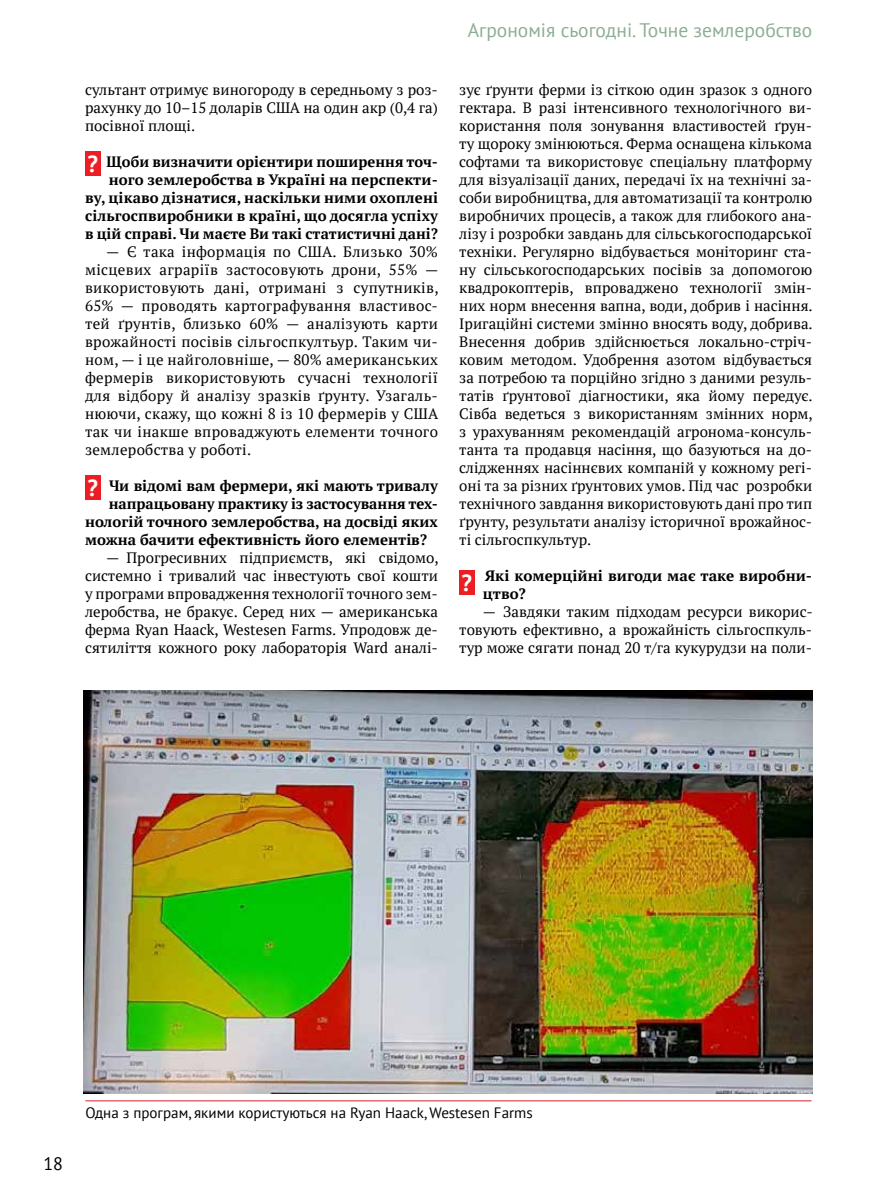
<style>
.page{position:relative;width:893px;height:1191px;background:#fff}
.page>*{position:absolute;margin:0;border:0;box-sizing:border-box;transform-origin:0 0}
.t1{font:19.5px "PT Sans";color:#8cad93}
.t2{font:18px "PT Sans";color:#000}
.t3{font:15px/18px "PT Serif";color:#000;text-align:justify}
.t4{font:700 15px/18px "PT Serif";letter-spacing:.005em;color:#000;text-align:right}
.t5{font:15px "PT Sans";color:#000}
.s1{font-family:"PT Sans";font-size:23.25px;color:#fff}
</style>
<div class="page">
<div style="left:85px;top:151px;width:15px;height:25px;background:#ed1d24"></div>
<div style="left:85px;top:475px;width:15px;height:24px;background:#ed1d24"></div>
<div style="left:459px;top:570px;width:16px;height:24px;background:#ed1d24"></div>
<img style="left:83px;top:690px;width:729px;height:403px">
<hr style="left:85px;top:1100px;width:726px;height:1px;background:#d2232a">
<p class="t3" style="left:85px;top:80px;width:354px">сультант отримує виногороду в середньому з роз&shy;рахунку до 10–15 доларів США на один акр (0,4 га) посівної площі.</p>
<p class="t4" style="left:85px;top:152px;width:355px"><span class="s1">?</span> Щоби визначити орієнтири поширення точ&shy;ного землеробства в Україні на перспекти&shy;ву, цікаво дізнатися, наскільки ними охоплені сільгоспвиробники в країні, що досягла успіху в цій справі. Чи маєте Ви такі статистичні дані?</p>
<p class="t3" style="left:85px;top:242px;width:355px;text-indent:21px">— Є така інформація по США. Близько 30% місцевих аграріїв застосовують дрони, 55% — використовують дані, отримані з супутників, 65% — проводять картографування властивос&shy;тей ґрунтів, близько 60% — аналізують карти врожайності посівів сільгоспкултьур. Таким чи&shy;ном, — і це найголовніше, — 80% американських фермерів використовують сучасні технології для відбору й аналізу зразків ґрунту. Узагаль&shy;нюючи, скажу, що кожні 8 із 10 фермерів у США так чи інакше впроваджують елементи точного землеробства у роботі.</p>
<p class="t4" style="left:87px;top:476px;width:352px"><span class="s1">?</span> Чи відомі вам фермери, які мають тривалу</p>
<p class="t4" style="left:109px;top:494px;width:331px">напрацьовану практику із застосування тех-</p>
<p class="t4" style="left:85px;top:512px;width:354px">нологій точного землеробства, на досвіді яких</p>
<p class="t4" style="left:85px;top:530px;width:344px">можна бачити ефективність його елементів?</p>
<p class="t3" style="left:85px;top:548px;width:355px;text-indent:21px">— Прогресивних підприємств, які свідомо, системно і тривалий час інвестують свої кошти у програми впровадження технології точного зем&shy;леробства, не бракує. Серед них — американська ферма Ryan Haack, Westesen Farms. Упродовж де&shy;сятиліття кожного року лабораторія Ward аналі-</p>
<h1 class="t1" style="left:468px;top:18px;width:346px">Агрономія сьогодні. Точне землеробство</h1>
<p class="t3" style="left:459px;top:80px;width:355px">зує ґрунти ферми із сіткою один зразок з одного гектара. В разі інтенсивного технологічного ви&shy;користання поля зонування властивостей ґрун&shy;ту щороку змінюються. Ферма оснащена кількома софтами та використовує спеціальну платформу для візуалізації даних, передачі їх на технічні за&shy;соби виробництва, для автоматизації та контролю виробничих процесів, а також для глибокого ана&shy;лізу і розробки завдань для сільськогосподарської техніки. Регулярно відбувається моніторинг ста&shy;ну сільськогосподарських посівів за допомогою квадрокоптерів, впроваджено технології змін&shy;них норм внесення вапна, води, добрив і насіння.<br>Іригаційні системи змінно вносять воду, добрива.<br>Внесення добрив здійснюється локально-стріч&shy;ковим методом. Удобрення азотом відбувається за потребою та порційно згідно з даними резуль&shy;татів ґрунтової діагностики, яка йому передує.<br>Сівба ведеться з використанням змінних норм, з урахуванням рекомендацій агронома-консуль&shy;танта та продавця насіння, що базуються на до&shy;слідженнях насіннєвих компаній у кожному регі&shy;оні та за різних ґрунтових умов. Під час розробки технічного завдання використовують дані про тип ґрунту, результати аналізу історичної врожайнос&shy;ті сільгоспкультур.</p>
<p class="t4" style="left:483px;top:566px;width:331px;text-align:left;text-indent:-21px"><span class="s1">?</span> Які комерційні вигоди має таке виробни&shy;цтво?</p>
<p class="t3" style="left:459px;top:602px;width:355px;text-indent:24px">— Завдяки таким підходам ресурси викорис&shy;товують ефективно, а врожайність сільгоспкуль&shy;тур може сягати понад 20 т/га кукурудзи на поли-</p>
<p class="t2" style="left:43px;top:1151px;width:21px">18</p>
<p class="t5" style="left:85px;top:1103px;width:449px">Одна з програм, якими користуються на Ryan Haack, Westesen Farms</p>
</div>
